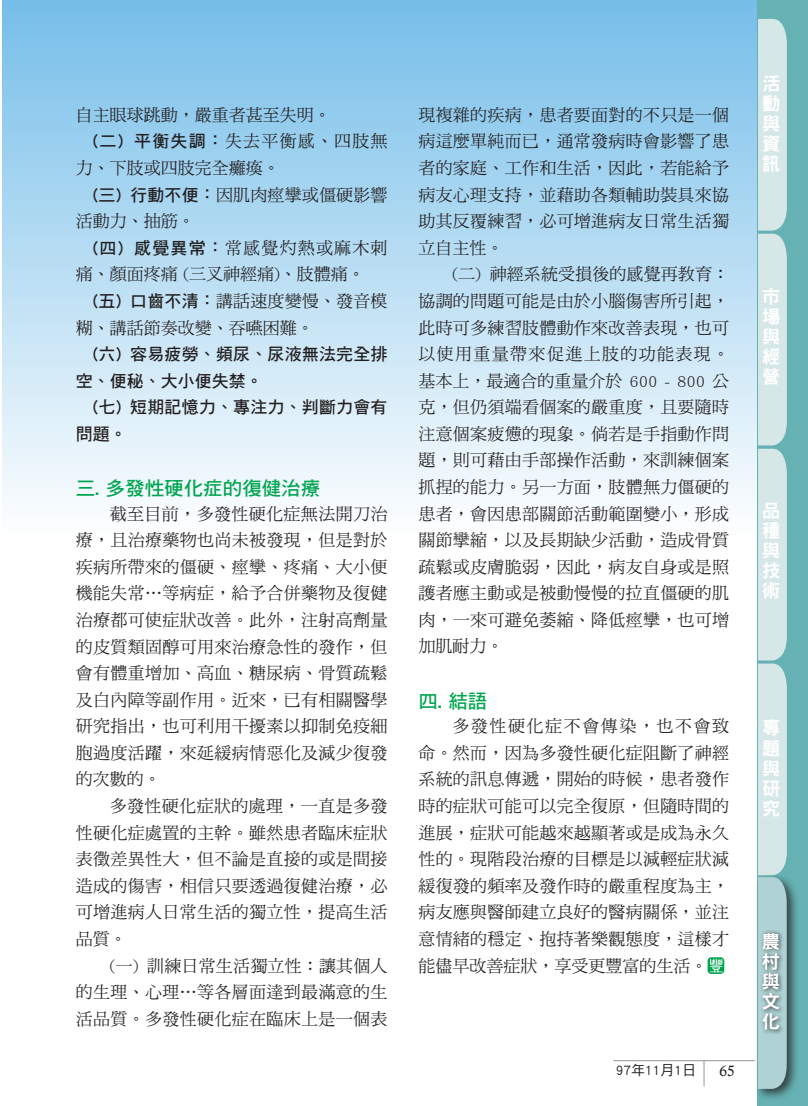
<style>
.page{position:relative;width:808px;height:1106px;background:#fff}
.page>*{position:absolute;margin:0;border:0;box-sizing:border-box;transform-origin:0 0}
.內文{font:19.5px "DF Hei Std W7";color:#00a54f}
.段落樣式3{font:18.15px/20.1px "DF Hei Std W9";color:#fff;text-align:justify}
.內文-2{font:16.95px/26.5px "DF Ming Std W5";letter-spacing:.015em;color:#231f20;text-align:justify}
.內文-3{font:16.95px/26.5px "DF Hei Std W7";letter-spacing:.01em;color:#231f20}
.t1{font:15px "Calisto";color:#231f20}
.正常{font:13.95px "DF Hei Std W5";color:#231f20}
.s1{font-family:"DF Hei Std W7"}
</style>
<div class="page">
<div style="left:2px;top:0;width:806px;height:535px;background:linear-gradient(to bottom,#76bee9,#fdfefe)"></div>
<svg style="left:707px;top:957px;width:17px;height:17px"></svg>
<svg style="left:710px;top:959px;width:13px;height:13px"></svg>
<div style="left:758px;top:0;width:50px;height:1106px;background:#66b1b3"></div>
<div style="left:754px;top:873px;width:45px;height:228px;background:#231f20;opacity:.75"></div>
<svg style="left:758px;top:19px;width:29px;height:1070px;background:#cce1e2"></svg>
<div style="left:759px;top:929px;width:25px;height:106px;background:#231f20;opacity:.75"></div>
<svg style="left:704px;top:1061px;width:1px;height:25px"></svg>
<hr style="left:613px;top:1060px;width:142px;height:1px;background:#939598">
<p class="內文-2" style="left:76px;top:101px;width:257px">自主眼球跳動，嚴重者甚至失明。</p>
<p class="內文-2" style="left:76px;top:128px;width:313px;text-indent:17px"><span class="s1">(二) 平衡失調：</span>失去平衡感、四肢無力、下肢或四肢完全癱瘓。</p>
<p class="內文-2" style="left:76px;top:181px;width:313px;text-indent:17px"><span class="s1">(三) 行動不便：</span>因肌肉痙攣或僵硬影響活動力、抽筋。</p>
<p class="內文-2" style="left:76px;top:234px;width:313px;text-indent:17px"><span class="s1">(四) 感覺異常：</span>常感覺灼熱或麻木刺痛、顏面疼痛 (三叉神經痛)、肢體痛。</p>
<p class="內文-2" style="left:76px;top:287px;width:313px;text-indent:17px"><span class="s1">(五) 口齒不清：</span>講話速度變慢、發音模糊、講話節奏改變、吞嚥困難。</p>
<p class="內文-3" style="left:76px;top:340px;width:313px;text-indent:17px">(六) 容易疲勞、頻尿、尿液無法完全排空、便秘、大小便失禁。</p>
<p class="內文-3" style="left:76px;top:393px;width:313px;text-indent:17px">(七) 短期記憶力、專注力、判斷力會有問題。</p>
<p class="內文" style="left:76px;top:477px;width:246px">三. 多發性硬化症的復健治療</p>
<p class="內文-2" style="left:76px;top:500px;width:313px;text-indent:34px">截至目前，多發性硬化症無法開刀治療，且治療藥物也尚未被發現，但是對於疾病所帶來的僵硬、痙攣、疼痛、大小便機能失常…等病症，給予合併藥物及復健治療都可使症狀改善。此外，注射高劑量的皮質類固醇可用來治療急性的發作，但會有體重增加、高血、糖尿病、骨質疏鬆及白內障等副作用。近來，已有相關醫學研究指出，也可利用干擾素以抑制免疫細胞過度活躍，來延緩病情惡化及減少復發的次數的。</p>
<p class="內文-2" style="left:76px;top:792px;width:313px;text-indent:34px">多發性硬化症狀的處理，一直是多發性硬化症處置的主幹。雖然患者臨床症狀表徵差異性大，但不論是直接的或是間接造成的傷害，相信只要透過復健治療，必可增進病人日常生活的獨立性，提高生活品質。</p>
<p class="內文-2" style="left:76px;top:952px;width:313px;text-indent:34px">(一) 訓練日常生活獨立性：讓其個人的生理、心理…等各層面達到最滿意的生活品質。多發性硬化症在臨床上是一個表</p>
<p class="內文-2" style="left:418px;top:101px;width:312px">現複雜的疾病，患者要面對的不只是一個病這麼單純而已，通常發病時會影響了患者的家庭、工作和生活，因此，若能給予病友心理支持，並藉助各類輔助裝具來協助其反覆練習，必可增進病友日常生活獨立自主性。</p>
<p class="內文-2" style="left:418px;top:261px;width:312px;text-indent:34px">(二) 神經系統受損後的感覺再教育：協調的問題可能是由於小腦傷害所引起，此時可多練習肢體動作來改善表現，也可以使用重量帶來促進上肢的功能表現。基本上，最適合的重量介於 600 - 800 公克，但仍須端看個案的嚴重度，且要隨時注意個案疲憊的現象。倘若是手指動作問題，則可藉由手部操作活動，來訓練個案抓捏的能力。另一方面，肢體無力僵硬的患者，會因患部關節活動範圍變小，形成關節攣縮，以及長期缺少活動，造成骨質疏鬆或皮膚脆弱，因此，病友自身或是照護者應主動或是被動慢慢的拉直僵硬的肌肉，一來可避免萎縮、降低痙攣，也可增加肌耐力。</p>
<p class="內文" style="left:418px;top:690px;width:71px">四. 結語</p>
<p class="內文-2" style="left:418px;top:712px;width:312px;text-indent:34px">多發性硬化症不會傳染，也不會致命。然而，因為多發性硬化症阻斷了神經系統的訊息傳遞，開始的時候，患者發作時的症狀可能可以完全復原，但隨時間的進展，症狀可能越來越顯著或是成為永久性的。現階段治療的目標是以減輕症狀減緩復發的頻率及發作時的嚴重程度為主，病友應與醫師建立良好的醫病關係，並注意情緒的穩定、抱持著樂觀態度，這樣才能儘早改善症狀，享受更豐富的生活。</p>
<p class="正常" style="left:616px;top:1062px;width:82px">97年11月1日</p>
<p class="t1" style="left:719px;top:1061px;width:17px">65</p>
<p class="段落樣式3" style="left:762px;top:73px;width:19px">活動與資訊</p>
<p class="段落樣式3" style="left:762px;top:286px;width:19px">市場與經營</p>
<p class="段落樣式3" style="left:762px;top:500px;width:19px">品種與技術</p>
<p class="段落樣式3" style="left:762px;top:717px;width:19px">專題與研究</p>
<p class="段落樣式3" style="left:762px;top:931px;width:19px">農村與文化</p>
<p class="段落樣式3" style="left:762px;top:932px;width:19px">活動</p>
<p class="段落樣式3" style="left:762px;top:992px;width:19px">資訊</p>
</div>
